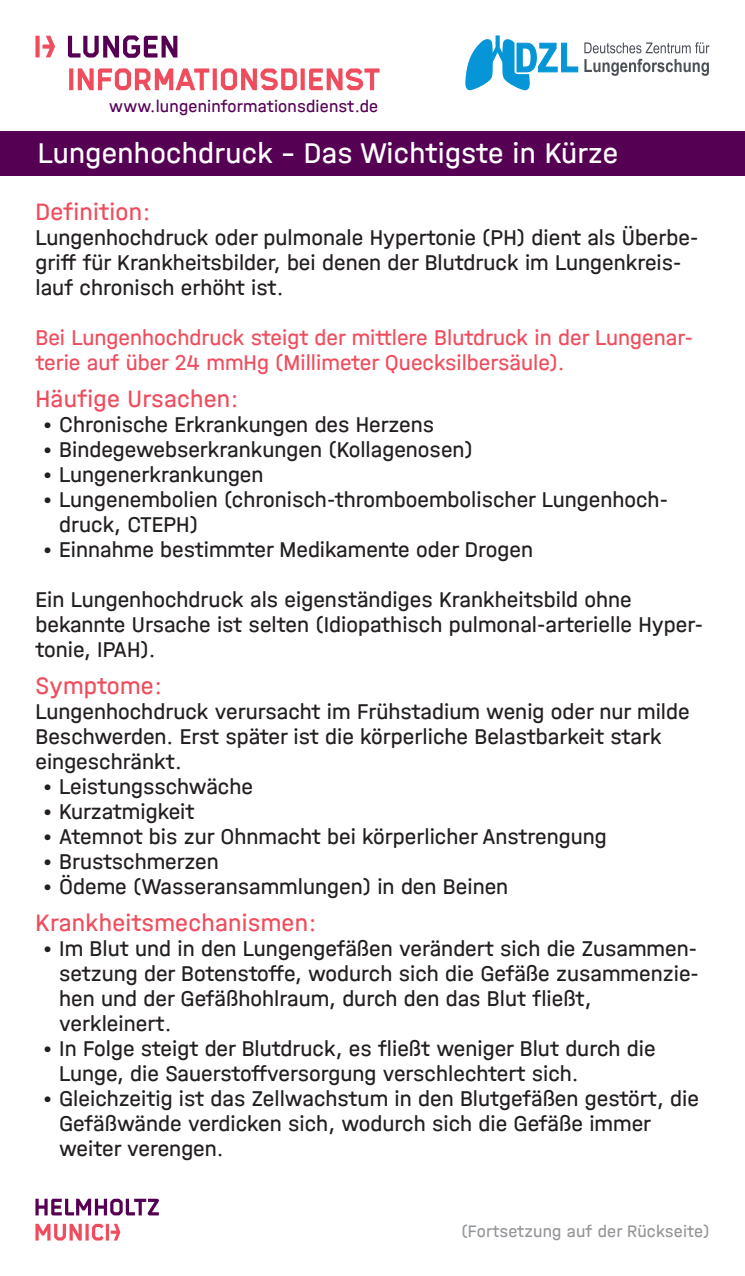
<style>
.page{position:relative;width:745px;height:1276px;background:#fff}
.page>*{position:absolute;margin:0;border:0;box-sizing:border-box;transform-origin:0 0}
.t1{font:30px "Helmholtz Halvar Mittel";letter-spacing:.01em;color:#fff}
.t2{font:25px "Helmholtz Halvar Mittel";letter-spacing:.01em;color:#ef4d5e}
.t3{font:22.5px/25px "Helmholtz Halvar Mittel";color:#231f20}
.t4{font:22.5px/25px "Helmholtz Halvar Mittel";color:#ef4d5e}
.t5{font:17.5px "Helmholtz Halvar Mittel";letter-spacing:.01em;color:#560054}
.t6{font:17.5px "Helmholtz Halvar Mittel";letter-spacing:.01em;color:#939598}
</style>
<div class="page">
<svg style="left:69px;top:68px;width:310px;height:22px"></svg>
<svg style="left:68px;top:35px;width:109px;height:23px"></svg>
<svg style="left:35px;top:36px;width:20px;height:21px"></svg>
<svg style="left:465px;top:35px;width:113px;height:55px"></svg>
<svg style="left:584px;top:59px;width:124px;height:17px"></svg>
<svg style="left:584px;top:42px;width:125px;height:11px"></svg>
<div style="left:0;top:131px;width:744px;height:45px;background:#560054"></div>
<svg style="left:35px;top:1223px;width:85px;height:17px"></svg>
<svg style="left:35px;top:1198px;width:124px;height:17px"></svg>
<p class="t5" style="left:109px;top:96px;width:270px">www.lungeninformationsdienst.de</p>
<h1 class="t1" style="left:38px;top:135px;width:581px">Lungenhochdruck – Das Wichtigste in Kürze</h1>
<p class="t2" style="left:35px;top:197px;width:117px">Definition:</p>
<p class="t3" style="left:35px;top:224px;width:664px">Lungenhochdruck oder pulmonale Hypertonie (PH) dient als Überbe&shy;griff für Krankheitsbilder, bei denen der Blutdruck im Lungenkreis&shy;lauf chronisch erhöht ist.</p>
<p class="t4" style="left:35px;top:324px;width:658px">Bei Lungenhochdruck steigt der mittlere Blutdruck in der Lungenar&shy;terie auf über 24 mmHg (Millimeter Quecksilbersäule).</p>
<p class="t2" style="left:35px;top:384px;width:205px">Häufige Ursachen:</p>
<p class="t3" style="left:43px;top:411px;width:393px">• Chronische Erkrankungen des Herzens</p>
<p class="t3" style="left:43px;top:436px;width:431px">• Bindegewebserkrankungen (Kollagenosen)</p>
<p class="t3" style="left:43px;top:461px;width:222px">• Lungenerkrankungen</p>
<p class="t3" style="left:59px;top:486px;width:610px;text-indent:-17px">• Lungenembolien (chronisch-thromboembolischer Lungenhoch&shy;druck, CTEPH)</p>
<p class="t3" style="left:43px;top:536px;width:492px">• Einnahme bestimmter Medikamente oder Drogen</p>
<p class="t3" style="left:35px;top:586px;width:668px">Ein Lungenhochdruck als eigenständiges Krankheitsbild ohne bekannte Ursache ist selten (Idiopathisch pulmonal-arterielle Hyper&shy;tonie, IPAH).</p>
<p class="t2" style="left:35px;top:671px;width:128px">Symptome:</p>
<p class="t3" style="left:35px;top:698px;width:655px">Lungenhochdruck verursacht im Frühstadium wenig oder nur milde<br>Beschwerden. Erst später ist die körperliche Belastbarkeit stark eingeschränkt.</p>
<p class="t3" style="left:43px;top:773px;width:212px">• Leistungsschwäche</p>
<p class="t3" style="left:43px;top:798px;width:153px">• Kurzatmigkeit</p>
<p class="t3" style="left:43px;top:823px;width:565px">• Atemnot bis zur Ohnmacht bei körperlicher Anstrengung</p>
<p class="t3" style="left:43px;top:848px;width:178px">• Brustschmerzen</p>
<p class="t3" style="left:43px;top:873px;width:467px">• Ödeme (Wasseransammlungen) in den Beinen</p>
<p class="t2" style="left:35px;top:908px;width:283px">Krankheitsmechanismen:</p>
<p class="t3" style="left:59px;top:935px;width:640px;text-indent:-17px">• Im Blut und in den Lungengefäßen verändert sich die Zusammen&shy;setzung der Botenstoffe, wodurch sich die Gefäße zusammenzie&shy;hen und der Gefäßhohlraum, durch den das Blut fließt, verkleinert.</p>
<p class="t3" style="left:59px;top:1035px;width:597px;text-indent:-17px">• In Folge steigt der Blutdruck, es fließt weniger Blut durch die<br>Lunge, die Sauerstoffversorgung verschlechtert sich.</p>
<p class="t3" style="left:59px;top:1085px;width:641px;text-indent:-17px">• Gleichzeitig ist das Zellwachstum in den Blutgefäßen gestört, die<br>Gefäßwände verdicken sich, wodurch sich die Gefäße immer weiter verengen.</p>
<p class="t6" style="left:461px;top:1221px;width:249px">(Fortsetzung auf der Rückseite)</p>
</div>
